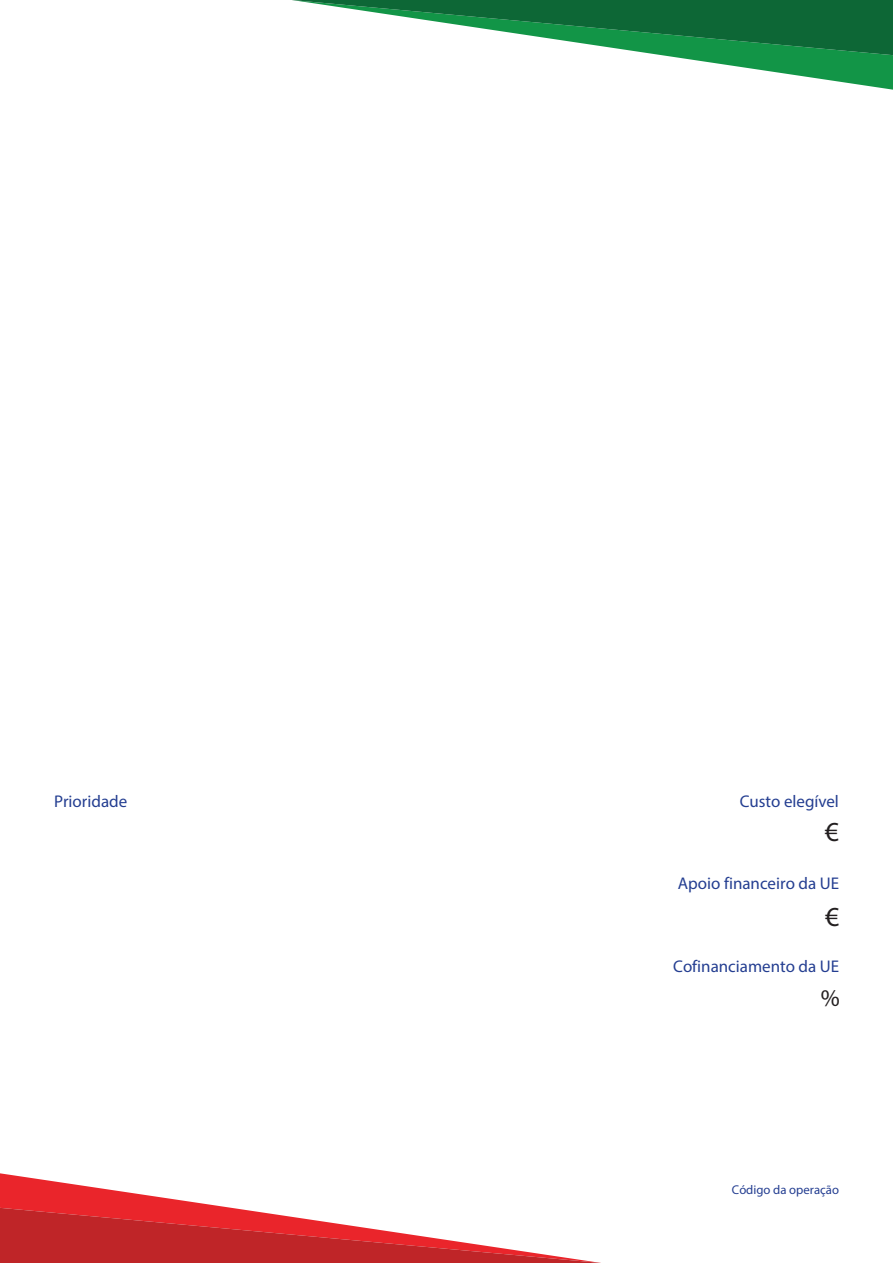
<style>
.page{position:relative;width:893px;height:1263px;background:#fff}
.page>*{position:absolute;margin:0;border:0;box-sizing:border-box;transform-origin:0 0}
.t1{font:27.6px "Myriad Pro";color:#231f20}
.t2{font:24px "Myriad Pro";color:#231f20}
.t3{font:16.95px "Myriad Pro";color:#243e91}
.t4{font:12.75px "Myriad Pro";color:#243e91}
</style>
<div class="page">
<svg style="left:661px;top:55px;width:232px;height:35px"></svg>
<svg style="left:292px;top:0;width:601px;height:55px"></svg>
<svg style="left:0;top:1173px;width:232px;height:35px"></svg>
<svg style="left:0;top:1208px;width:601px;height:55px"></svg>
<p class="t3" style="left:54px;top:791px;width:75px">Prioridade</p>
<p class="t3" style="left:740px;top:791px;width:101px">Custo elegível</p>
<h1 class="t1" style="left:825px;top:815px;width:16px">€</h1>
<p class="t3" style="left:678px;top:873px;width:163px">Apoio financeiro da UE</p>
<h1 class="t1" style="left:825px;top:899px;width:16px">€</h1>
<p class="t3" style="left:673px;top:955px;width:168px">Cofinanciamento da UE</p>
<h2 class="t2" style="left:821px;top:983px;width:21px">%</h2>
<p class="t4" style="left:732px;top:1182px;width:109px">Código da operação</p>
</div>
